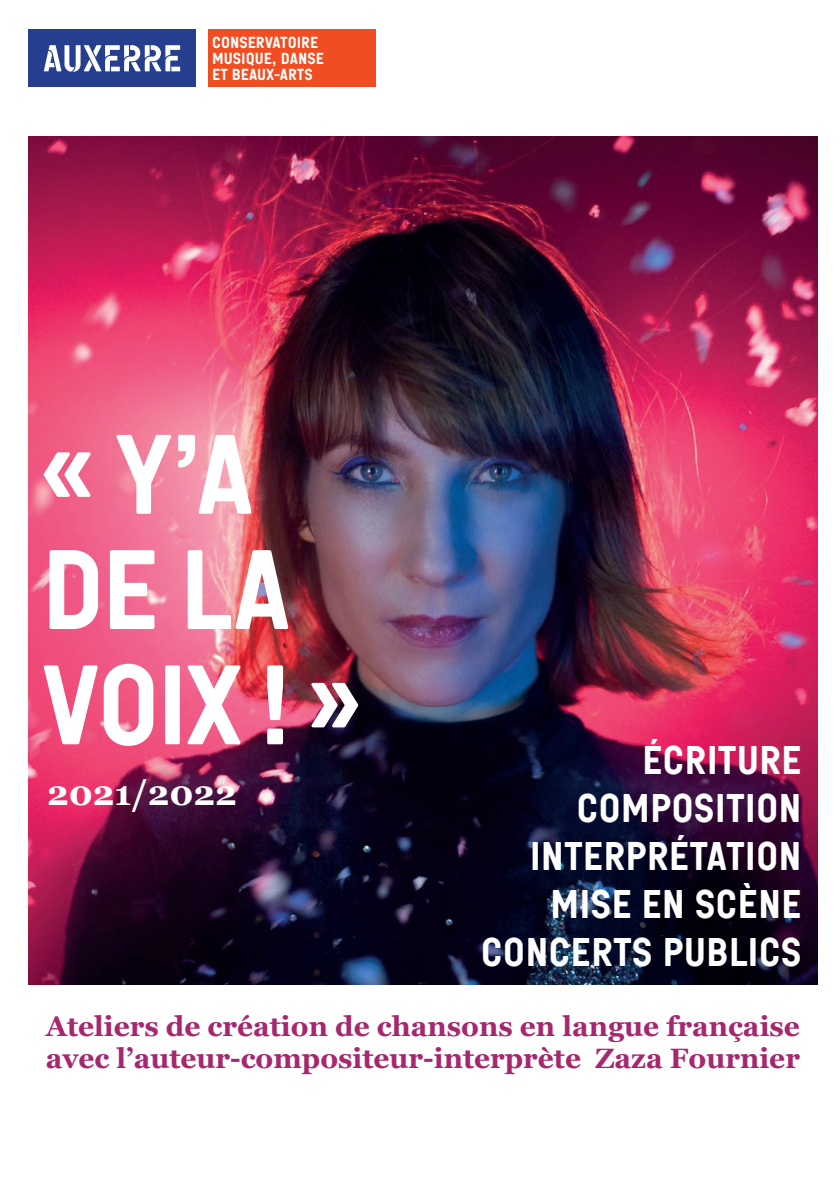
<style>
.page{position:relative;width:840px;height:1191px;background:#fff}
.page>*{position:absolute;margin:0;border:0;box-sizing:border-box;transform-origin:0 0}
.t1{font:112.6px/115.2px "Auxerrenormal";letter-spacing:-.03em;color:#fff}
.t2{font:40px/48px "Auxerrenormal";color:#fff;text-align:right}
.t3{font:700 34.4px "Georgia";color:#fff}
.t4{font:700 28px/32px "Georgia";color:#a7276f}
.t5{font:16px/16px "Auxerrenormal";color:#fff}
</style>
<div class="page">
<img style="left:28px;top:136px;width:788px;height:849px">
<div style="left:28px;top:29px;width:168px;height:58px;background:#253f8e"></div>
<svg style="left:44px;top:45px;width:136px;height:27px"></svg>
<div style="left:208px;top:29px;width:168px;height:58px;background:#f04d22"></div>
<p class="t5" style="left:212px;top:35px;width:113px">CONSERVATOIRE<br>MUSIQUE, DANSE<br>ET BEAUX-ARTS</p>
<h1 class="t1" style="left:41px;top:419px;width:321px">« Y’A<br>DE LA<br>VOIX ! »</h1>
<p class="t3" style="left:47px;top:770px;width:191px">2021/2022</p>
<h2 class="t2" style="left:480px;top:737px;width:322px">ÉCRITURE<br>COMPOSITION<br>INTERPRÉTATION<br>MISE EN SCÈNE<br>CONCERTS PUBLICS</h2>
<p class="t4" style="left:46px;top:1010px;width:755px">Ateliers de création de chansons en langue française avec l’auteur-compositeur-interprète Zaza Fournier</p>
</div>
